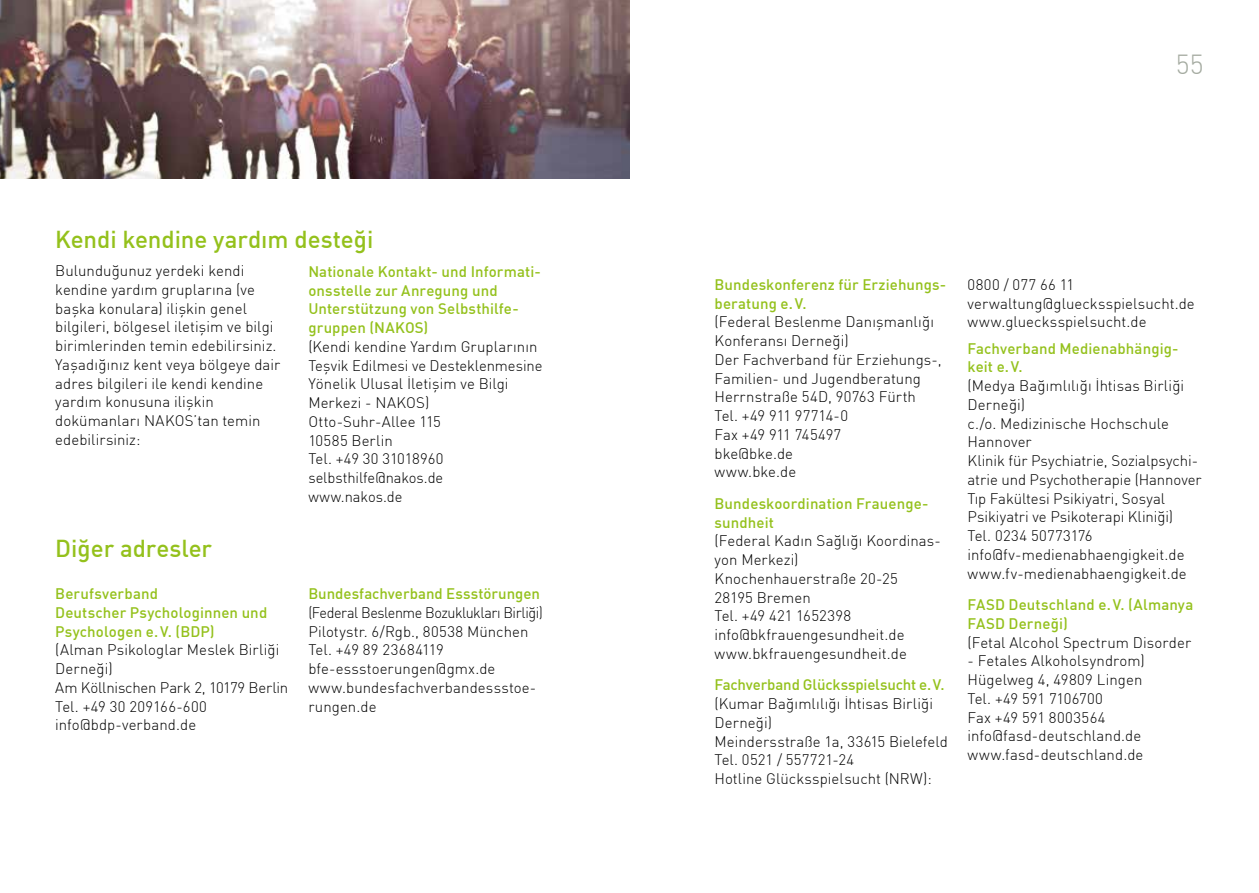
<style>
.page{position:relative;width:1259px;height:893px;background:#fff}
.page>*{position:absolute;margin:0;border:0;box-sizing:border-box;transform-origin:0 0}
.t1{font:300 27px "DIN Offc Pro";color:#a4aaa0}
.t2{font:500 24px "DIN Offc Pro";color:#94c11c}
.t3{font:300 15px/18.8px "DIN Offc Pro";letter-spacing:.005em;color:#000}
.t4{font:500 15px/18.8px "DIN Offc Pro";letter-spacing:.005em;color:#94c11c}
.t5{font:300 15px/18.8px "DIN Offc Pro";letter-spacing:.005em;color:#000;scale:.96 1}
.t6{font:500 15px "DIN Offc Pro";letter-spacing:-.015em;color:#94c11c}
</style>
<div class="page">
<img style="left:0;top:0;width:629px;height:179px">
<h2 class="t2" style="left:55px;top:219px;width:319px">Kendi kendine yardım desteği</h2>
<p class="t3" style="left:55px;top:260px;width:226px">Bulunduğunuz yerdeki kendi kendine yardım gruplarına (ve başka konulara) ilişkin genel bilgileri, bölgesel iletişim ve bilgi birimlerinden temin edebilirsiniz.<br>Yaşadığınız kent veya bölgeye dair adres bilgileri ile kendi kendine yardım konusuna ilişkin dokümanları NAKOS’tan temin edebilirsiniz:</p>
<p class="t4" style="left:308px;top:260px;width:234px">Nationale Kontakt- und Informati&shy;onsstelle zur Anregung und<br>Unterstützung von Selbsthilfe&shy;gruppen (NAKOS)</p>
<p class="t3" style="left:308px;top:336px;width:236px">(Kendi kendine Yardım Gruplarının<br>Teşvik Edilmesi ve Desteklenmesine<br>Yönelik Ulusal İletişim ve Bilgi<br>Merkezi - NAKOS)<br>Otto-Suhr-Allee 115<br>10585 Berlin<br>Tel. +49 30 31018960 selbsthilfe@nakos.de<br>www.nakos.de</p>
<h2 class="t2" style="left:55px;top:529px;width:158px">Diğer adresler</h2>
<p class="t4" style="left:55px;top:582px;width:213px">Berufsverband<br>Deutscher Psychologinnen und<br>Psychologen e.V. (BDP)</p>
<p class="t3" style="left:55px;top:639px;width:235px">(Alman Psikologlar Meslek Birliği<br>Derneği)<br>Am Köllnischen Park 2, 10179 Berlin<br>Tel. +49 30 209166-600 info@bdp-verband.de</p>
<p class="t4" style="left:308px;top:582px;width:233px">Bundesfachverband Essstörungen</p>
<p class="t5" style="left:308px;top:602px;width:246px">(Federal Beslenme Bozuklukları Birliği)<br>Pilotystr. 6/Rgb., 80538 München<br>Tel. +49 89 23684119 bfe-essstoerungen@gmx.de www.bundesfachverbandessstoe&shy;rungen.de</p>
<h1 class="t1" style="left:1176px;top:43px;width:29px">55</h1>
<p class="t4" style="left:714px;top:273px;width:233px">Bundeskonferenz für Erziehungs&shy;beratung e.V.</p>
<p class="t3" style="left:714px;top:311px;width:228px">(Federal Beslenme Danışmanlığı<br>Konferansı Derneği)<br>Der Fachverband für Erziehungs-,<br>Familien- und Jugendberatung<br>Herrnstraße 54D, 90763 Fürth<br>Tel. +49 911 97714-0<br>Fax +49 911 745497<br>bke@bke.de<br>www.bke.de</p>
<p class="t4" style="left:714px;top:492px;width:215px">Bundeskoordination Frauenge&shy;sundheit</p>
<p class="t3" style="left:714px;top:530px;width:228px">(Federal Kadın Sağlığı Koordinas&shy;yon Merkezi)<br>Knochenhauerstraße 20-25<br>28195 Bremen<br>Tel. +49 421 1652398 info@bkfrauengesundheit.de www.bkfrauengesundheit.de</p>
<p class="t6" style="left:714px;top:673px;width:231px">Fachverband Glücksspielsucht e.V.</p>
<p class="t3" style="left:714px;top:693px;width:235px">(Kumar Bağımlılığı İhtisas Birliği<br>Derneği)<br>Meindersstraße 1a, 33615 Bielefeld<br>Tel. 0521 / 557721-24<br>Hotline Glücksspielsucht (NRW):</p>
<p class="t3" style="left:967px;top:274px;width:229px">0800 / 077 66 11 verwaltung@gluecksspielsucht.de www.gluecksspielsucht.de</p>
<p class="t4" style="left:967px;top:337px;width:212px">Fachverband Medienabhängig&shy;keit e.V.</p>
<p class="t3" style="left:967px;top:375px;width:236px">(Medya Bağımlılığı İhtisas Birliği<br>Derneği)<br>c./o. Medizinische Hochschule<br>Hannover<br>Klinik für Psychiatrie, Sozialpsychi&shy;atrie und Psychotherapie (Hannover<br>Tıp Fakültesi Psikiyatri, Sosyal<br>Psikiyatri ve Psikoterapi Kliniği)<br>Tel. 0234 50773176 info@fv-medienabhaengigkeit.de www.fv-medienabhaengigkeit.de</p>
<p class="t4" style="left:967px;top:593px;width:227px">FASD Deutschland e.V. (Almanya<br>FASD Derneği)</p>
<p class="t3" style="left:967px;top:631px;width:225px">(Fetal Alcohol Spectrum Disorder</p>
<p class="t3" style="left:967px;top:650px;width:179px">- Fetales Alkoholsyndrom)<br>Hügelweg 4, 49809 Lingen<br>Tel. +49 591 7106700<br>Fax +49 591 8003564 info@fasd-deutschland.de www.fasd-deutschland.de</p>
</div>
